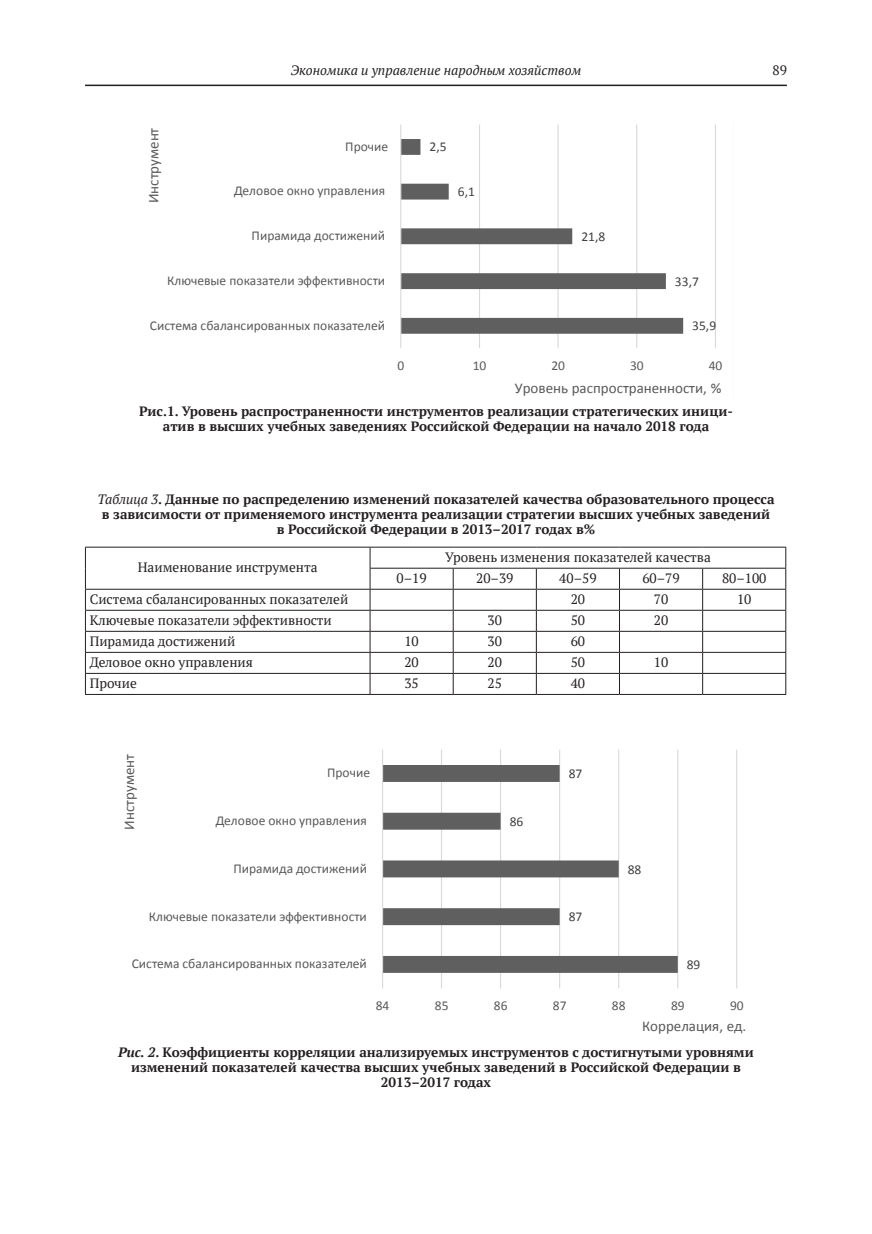
<style>
.page{position:relative;width:872px;height:1234px;background:#fff}
.page>*{position:absolute;margin:0;border:0;box-sizing:border-box;transform-origin:0 0}
.t1{font:15px "Calibri";color:#595959}
.Подпись_к_рисунку{font:700 13.5px/15px "PT Serif";color:#231f20;text-align:center}
.t2{font:13.5px "Calibri";color:#595959}
.Текст_в_таблице{font:13.5px "PT Serif";color:#231f20}
.Заголовок_таблицы{font:700 13.5px/15px "PT Serif";color:#231f20;text-align:center}
.t3{font:italic 13.5px "PT Serif";color:#231f20}
.t4{font:13.5px "Calibri";color:#404040}
.s1{font-weight:400;font-style:italic}
.s2{font-style:italic}
</style>
<div class="page">
<hr style="left:85px;top:85px;width:702px;height:1px;background:#231f20">
<hr style="left:85px;top:546px;width:285px;height:1px;background:#231f20">
<hr style="left:370px;top:546px;width:83px;height:1px;background:#231f20">
<hr style="left:453px;top:546px;width:83px;height:1px;background:#231f20">
<hr style="left:536px;top:546px;width:83px;height:1px;background:#231f20">
<hr style="left:619px;top:546px;width:83px;height:1px;background:#231f20">
<hr style="left:702px;top:546px;width:84px;height:1px;background:#231f20">
<hr style="left:370px;top:567px;width:83px;height:1px;background:#231f20">
<hr style="left:453px;top:567px;width:83px;height:1px;background:#231f20">
<hr style="left:536px;top:567px;width:83px;height:1px;background:#231f20">
<hr style="left:619px;top:567px;width:83px;height:1px;background:#231f20">
<hr style="left:702px;top:567px;width:84px;height:1px;background:#231f20">
<hr style="left:85px;top:588px;width:285px;height:1px;background:#231f20">
<hr style="left:370px;top:588px;width:83px;height:1px;background:#231f20">
<hr style="left:453px;top:588px;width:83px;height:1px;background:#231f20">
<hr style="left:536px;top:588px;width:83px;height:1px;background:#231f20">
<hr style="left:619px;top:588px;width:83px;height:1px;background:#231f20">
<hr style="left:702px;top:588px;width:84px;height:1px;background:#231f20">
<hr style="left:85px;top:609px;width:285px;height:1px;background:#231f20">
<hr style="left:370px;top:609px;width:83px;height:1px;background:#231f20">
<hr style="left:453px;top:609px;width:83px;height:1px;background:#231f20">
<hr style="left:536px;top:609px;width:83px;height:1px;background:#231f20">
<hr style="left:619px;top:609px;width:83px;height:1px;background:#231f20">
<hr style="left:702px;top:609px;width:84px;height:1px;background:#231f20">
<hr style="left:85px;top:630px;width:285px;height:1px;background:#231f20">
<hr style="left:370px;top:630px;width:83px;height:1px;background:#231f20">
<hr style="left:453px;top:630px;width:83px;height:1px;background:#231f20">
<hr style="left:536px;top:630px;width:83px;height:1px;background:#231f20">
<hr style="left:619px;top:630px;width:83px;height:1px;background:#231f20">
<hr style="left:702px;top:630px;width:84px;height:1px;background:#231f20">
<hr style="left:85px;top:652px;width:285px;height:1px;background:#231f20">
<hr style="left:370px;top:652px;width:83px;height:1px;background:#231f20">
<hr style="left:453px;top:652px;width:83px;height:1px;background:#231f20">
<hr style="left:536px;top:652px;width:83px;height:1px;background:#231f20">
<hr style="left:619px;top:652px;width:83px;height:1px;background:#231f20">
<hr style="left:702px;top:652px;width:84px;height:1px;background:#231f20">
<hr style="left:85px;top:673px;width:285px;height:1px;background:#231f20">
<svg style="left:85px;top:547px;width:1px;height:147px"></svg>
<hr style="left:370px;top:673px;width:83px;height:1px;background:#231f20">
<svg style="left:370px;top:547px;width:1px;height:147px"></svg>
<hr style="left:453px;top:673px;width:83px;height:1px;background:#231f20">
<svg style="left:453px;top:568px;width:1px;height:126px"></svg>
<hr style="left:536px;top:673px;width:83px;height:1px;background:#231f20">
<svg style="left:536px;top:568px;width:1px;height:126px"></svg>
<hr style="left:619px;top:673px;width:83px;height:1px;background:#231f20">
<svg style="left:619px;top:568px;width:1px;height:126px"></svg>
<hr style="left:702px;top:673px;width:84px;height:1px;background:#231f20">
<svg style="left:702px;top:568px;width:1px;height:126px"></svg>
<svg style="left:785px;top:547px;width:1px;height:147px"></svg>
<hr style="left:85px;top:694px;width:285px;height:1px;background:#231f20">
<hr style="left:370px;top:694px;width:83px;height:1px;background:#231f20">
<hr style="left:453px;top:694px;width:83px;height:1px;background:#231f20">
<hr style="left:536px;top:694px;width:83px;height:1px;background:#231f20">
<hr style="left:619px;top:694px;width:83px;height:1px;background:#231f20">
<hr style="left:702px;top:694px;width:84px;height:1px;background:#231f20">
<svg style="left:400px;top:124px;width:316px;height:224px"></svg>
<svg style="left:382px;top:749px;width:356px;height:240px"></svg>
<p class="t1" style="left:144px;top:203px;width:77px;rotate:-90deg">Инструмент</p>
<p class="t3" style="left:291px;top:62px;width:292px">Экономика и управление народным хозяйством</p>
<p class="Текст_в_таблице" style="left:772px;top:62px;width:16px">89</p>
<p class="t2" style="left:345px;top:138px;width:45px">Прочие</p>
<p class="t4" style="left:429px;top:138px;width:19px">2,5</p>
<p class="t2" style="left:234px;top:182px;width:153px">Деловое окно управления</p>
<p class="t4" style="left:458px;top:183px;width:19px">6,1</p>
<p class="t2" style="left:251px;top:227px;width:135px">Пирамида достижений</p>
<p class="t4" style="left:581px;top:228px;width:25px">21,8</p>
<p class="t2" style="left:167px;top:272px;width:219px">Ключевые показатели эффективности</p>
<p class="t2" style="left:150px;top:316px;width:237px">Система сбалансированных показателей</p>
<p class="t4" style="left:675px;top:272px;width:25px">33,7</p>
<p class="t4" style="left:692px;top:317px;width:25px">35,9</p>
<p class="t2" style="left:397px;top:356px;width:8px">0</p>
<p class="t2" style="left:473px;top:356px;width:15px">10</p>
<p class="t2" style="left:551px;top:356px;width:15px">20</p>
<p class="t2" style="left:630px;top:356px;width:15px">30</p>
<p class="t2" style="left:708px;top:356px;width:15px">40</p>
<p class="t1" style="left:515px;top:378px;width:208px">Уровень распроcтраненности, %</p>
<p class="Подпись_к_рисунку" style="left:139px;top:403px;width:595px">Рис.1. Уровень распространенности инструментов реализации стратегических иници&shy;атив в высших учебных заведениях Российской Федерации на начало 2018 года</p>
<p class="Заголовок_таблицы" style="left:97px;top:491px;width:678px"><span class="s1">Таблица 3</span>. Данные по распределению изменений показателей качества образовательного процесса в зависимости от применяемого инструмента реализации стратегии высших учебных заведений в Российской Федерации в 2013–2017 годах в%</p>
<p class="Текст_в_таблице" style="left:138px;top:558px;width:181px">Наименование инструмента</p>
<p class="Текст_в_таблице" style="left:445px;top:548px;width:267px">Уровень изменения показателей качества</p>
<p class="Текст_в_таблице" style="left:396px;top:569px;width:32px">0–19</p>
<p class="Текст_в_таблице" style="left:476px;top:569px;width:39px">20–39</p>
<p class="Текст_в_таблице" style="left:559px;top:569px;width:39px">40–59</p>
<p class="Текст_в_таблице" style="left:642px;top:569px;width:39px">60–79</p>
<p class="Текст_в_таблице" style="left:722px;top:569px;width:46px">80–100</p>
<p class="Текст_в_таблице" style="left:90px;top:590px;width:260px">Система сбалансированных показателей</p>
<p class="Текст_в_таблице" style="left:571px;top:590px;width:8px">20</p>
<p class="Текст_в_таблице" style="left:654px;top:590px;width:15px">70</p>
<p class="Текст_в_таблице" style="left:737px;top:590px;width:8px">10</p>
<p class="Текст_в_таблице" style="left:90px;top:611px;width:244px">Ключевые показатели эффективности</p>
<p class="Текст_в_таблице" style="left:487px;top:611px;width:16px">30</p>
<p class="Текст_в_таблице" style="left:571px;top:611px;width:15px">50</p>
<p class="Текст_в_таблице" style="left:654px;top:611px;width:8px">20</p>
<p class="Текст_в_таблице" style="left:90px;top:632px;width:147px">Пирамида достижений</p>
<p class="Текст_в_таблице" style="left:404px;top:632px;width:8px">10</p>
<p class="Текст_в_таблице" style="left:487px;top:632px;width:16px">30</p>
<p class="Текст_в_таблице" style="left:571px;top:632px;width:16px">60</p>
<p class="Текст_в_таблице" style="left:90px;top:653px;width:165px">Деловое окно управления</p>
<p class="Текст_в_таблице" style="left:404px;top:653px;width:8px">20</p>
<p class="Текст_в_таблице" style="left:487px;top:653px;width:8px">20</p>
<p class="Текст_в_таблице" style="left:571px;top:653px;width:15px">50</p>
<p class="Текст_в_таблице" style="left:654px;top:653px;width:8px">10</p>
<p class="Текст_в_таблице" style="left:90px;top:674px;width:49px">Прочие</p>
<p class="Текст_в_таблице" style="left:404px;top:674px;width:16px">35</p>
<p class="Текст_в_таблице" style="left:487px;top:674px;width:16px">25</p>
<p class="Текст_в_таблице" style="left:571px;top:674px;width:15px">40</p>
<p class="t1" style="left:120px;top:829px;width:77px;rotate:-90deg">Инструмент</p>
<p class="t2" style="left:327px;top:764px;width:45px">Прочие</p>
<p class="t2" style="left:216px;top:811px;width:153px">Деловое окно управления</p>
<p class="t4" style="left:510px;top:812px;width:15px">86</p>
<p class="t4" style="left:569px;top:764px;width:15px">87</p>
<p class="t2" style="left:233px;top:859px;width:135px">Пирамида достижений</p>
<p class="t4" style="left:628px;top:860px;width:15px">88</p>
<p class="t2" style="left:149px;top:907px;width:219px">Ключевые показатели эффективности</p>
<p class="t4" style="left:569px;top:908px;width:15px">87</p>
<p class="t2" style="left:132px;top:955px;width:237px">Система сбалансированных показателей</p>
<p class="t4" style="left:687px;top:955px;width:15px">89</p>
<p class="t2" style="left:376px;top:996px;width:15px">84</p>
<p class="t2" style="left:435px;top:996px;width:15px">85</p>
<p class="t2" style="left:494px;top:996px;width:15px">86</p>
<p class="t2" style="left:553px;top:996px;width:15px">87</p>
<p class="t2" style="left:612px;top:996px;width:15px">88</p>
<p class="t2" style="left:671px;top:996px;width:15px">89</p>
<p class="t2" style="left:730px;top:996px;width:15px">90</p>
<p class="t1" style="left:642px;top:1016px;width:105px">Коррелация, ед.</p>
<p class="Подпись_к_рисунку" style="left:118px;top:1044px;width:637px"><span class="s2">Рис. 2</span>. Коэффициенты корреляции анализируемых инструментов с достигнутыми уровнями изменений показателей качества высших учебных заведений в Российской Федерации в<br>2013–2017 годах</p>
</div>
